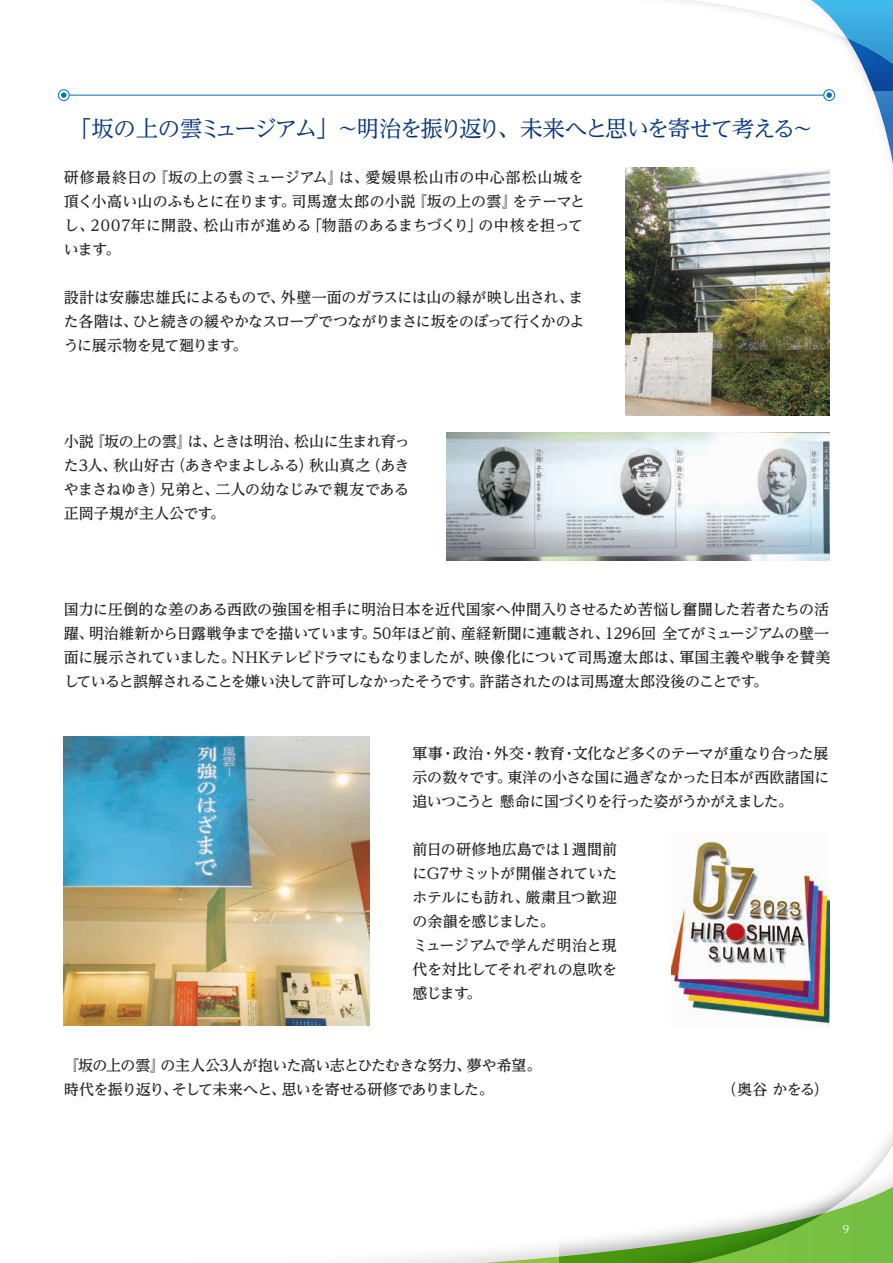
<style>
.page{position:relative;width:893px;height:1263px;background:#fff}
.page>*{position:absolute;margin:0;border:0;box-sizing:border-box;transform-origin:0 0}
.t1{font:22.5px "UD Reimin Pro";letter-spacing:-.08em;color:#07377c}
.t2{font:500 15px/24px "UD Reimin Pro";letter-spacing:-.035em;color:#231f20;text-align:justify}
.t3{font:10.5px "UD Reimin Pro";color:#fff}
</style>
<div class="page">
<svg style="left:369px;top:1247px;width:190px;height:16px"></svg>
<img style="left:559px;top:1242px;width:20px;height:21px">
<svg style="left:579px;top:1134px;width:314px;height:129px"></svg>
<hr style="left:64px;top:95px;width:765px;height:1px;background:#0072bc">
<svg style="left:58px;top:90px;width:11px;height:11px"></svg>
<div style="left:58px;top:89px;width:12px;height:12px;border:1px solid #0072bc;border-radius:50%"></div>
<svg style="left:61px;top:92px;width:5px;height:6px"></svg>
<svg style="left:482px;top:0;width:411px;height:283px"></svg>
<img style="left:625px;top:168px;width:204px;height:248px">
<img style="left:446px;top:432px;width:383px;height:129px">
<img style="left:672px;top:835px;width:157px;height:191px">
<img style="left:64px;top:737px;width:306px;height:289px">
<h1 class="t1" style="left:69px;top:110px;width:746px">「坂の上の雲ミュージアム」～明治を振り返り、未来へと思いを寄せて考える～</h1>
<p class="t2" style="left:64px;top:165px;width:523px">研修最終日の『坂の上の雲ミュージアム』は、愛媛県松山市の中心部松山城を頂く小高い山のふもとに在ります。司馬遼太郎の小説『坂の上の雲』をテーマとし、2007年に開設、松山市が進める「物語のあるまちづくり」の中核を担っています。</p>
<p class="t2" style="left:64px;top:285px;width:522px">設計は安藤忠雄氏によるもので、外壁一面のガラスには山の緑が映し出され、また各階は、ひと続きの緩やかなスロープでつながりまさに坂をのぼって行くかのように展示物を見て廻ります。</p>
<p class="t2" style="left:64px;top:429px;width:348px">小説『坂の上の雲』は、ときは明治、松山に生まれ育った3人、秋山好古（あきやまよしふる）秋山真之（あきやまさねゆき）兄弟と、二人の幼なじみで親友である正岡子規が主人公です。</p>
<p class="t2" style="left:64px;top:597px;width:768px">国力に圧倒的な差のある西欧の強国を相手に明治日本を近代国家へ仲間入りさせるため苦悩し奮闘した若者たちの活躍、明治維新から日露戦争までを描いています。50年ほど前、産経新聞に連載され、1296回 全てがミュージアムの壁一面に展示されていました。NHKテレビドラマにもなりましたが、映像化について司馬遼太郎は、軍国主義や戦争を賛美していると誤解されることを嫌い決して許可しなかったそうです。許諾されたのは司馬遼太郎没後のことです。</p>
<p class="t2" style="left:412px;top:741px;width:418px">軍事・政治・外交・教育・文化など多くのテーマが重なり合った展示の数々です。東洋の小さな国に過ぎなかった日本が西欧諸国に追いつこうと 懸命に国づくりを行った姿がうかがえました。</p>
<p class="t2" style="left:412px;top:837px;width:207px;text-align:left">前日の研修地広島では１週間前にG7サミットが開催されていたホテルにも訪れ、厳粛且つ歓迎の余韻を感じました。<br>ミュージアムで学んだ明治と現代を対比してそれぞれの息吹を感じます。</p>
<p class="t2" style="left:64px;top:1053px;width:479px">『坂の上の雲』の主人公3人が抱いた高い志とひたむきな努力、夢や希望。時代を振り返り、そして未来へと、思いを寄せる研修でありました。</p>
<p class="t2" style="left:722px;top:1077px;width:108px">（奥谷 かをる）</p>
<p class="t3" style="left:843px;top:1221px;width:8px">9</p>
</div>
